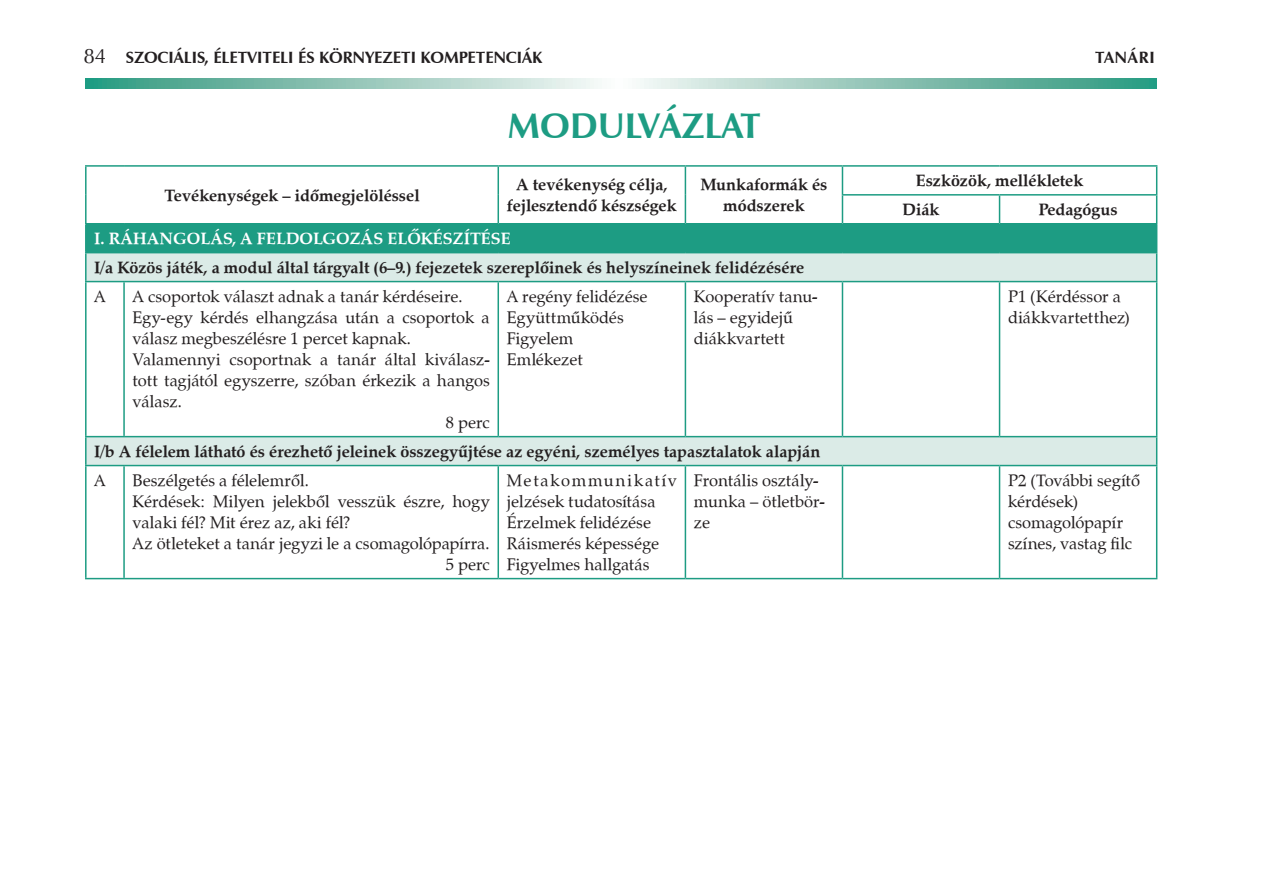
<style>
.page{position:relative;width:1263px;height:893px;background:#fff}
.page>*{position:absolute;margin:0;border:0;box-sizing:border-box;transform-origin:0 0}
.t1{font:700 36px "Zapf Humanist 601 PFL";color:#1d9c83}
.t2{font:16.5px/21px "Zapf Calligraphic 801 PFL";color:#231f20}
.t3{font:700 16.5px/29px "Zapf Calligraphic 801 PFL";color:#231f20}
.t4{font:700 16.5px "Zapf Humanist 601 PFL";color:#231f20}
.s1{font-weight:400;font-size:21px}
.s2{color:#fff}
.s3{font-weight:400}
</style>
<div class="page">
<svg style="left:85px;top:78px;width:1072px;height:11px"></svg>
<div style="left:86px;top:224px;width:1071px;height:29px;background:#1d9c83"></div>
<svg style="left:87px;top:253px;width:1069px;height:212px"></svg>
<hr style="left:85px;top:224px;width:2px;height:28px;background:#1d9c83">
<hr style="left:85px;top:252px;width:39px;height:1px;background:#1d9c83">
<hr style="left:85px;top:253px;width:2px;height:28px;background:#1d9c83">
<hr style="left:85px;top:281px;width:39px;height:1px;background:#1d9c83">
<hr style="left:85px;top:282px;width:2px;height:154px;background:#1d9c83">
<hr style="left:124px;top:281px;width:374px;height:1px;background:#1d9c83">
<hr style="left:123px;top:282px;width:2px;height:154px;background:#1d9c83">
<hr style="left:498px;top:281px;width:187px;height:1px;background:#1d9c83">
<hr style="left:497px;top:282px;width:2px;height:154px;background:#1d9c83">
<hr style="left:685px;top:281px;width:157px;height:1px;background:#1d9c83">
<hr style="left:685px;top:282px;width:1px;height:154px;background:#1d9c83">
<hr style="left:842px;top:281px;width:157px;height:1px;background:#1d9c83">
<hr style="left:842px;top:282px;width:1px;height:154px;background:#1d9c83">
<hr style="left:999px;top:281px;width:158px;height:1px;background:#1d9c83">
<hr style="left:999px;top:282px;width:1px;height:154px;background:#1d9c83">
<hr style="left:1156px;top:282px;width:1px;height:154px;background:#1d9c83">
<hr style="left:85px;top:436px;width:39px;height:1px;background:#1d9c83">
<hr style="left:85px;top:437px;width:2px;height:28px;background:#1d9c83">
<hr style="left:124px;top:436px;width:374px;height:1px;background:#1d9c83">
<hr style="left:498px;top:436px;width:187px;height:1px;background:#1d9c83">
<hr style="left:685px;top:436px;width:157px;height:1px;background:#1d9c83">
<hr style="left:842px;top:436px;width:157px;height:1px;background:#1d9c83">
<hr style="left:999px;top:436px;width:158px;height:1px;background:#1d9c83">
<svg style="left:1156px;top:437px;width:1px;height:28px"></svg>
<hr style="left:85px;top:465px;width:39px;height:1px;background:#1d9c83">
<hr style="left:85px;top:466px;width:2px;height:112px;background:#1d9c83">
<hr style="left:124px;top:465px;width:374px;height:1px;background:#1d9c83">
<hr style="left:123px;top:466px;width:2px;height:112px;background:#1d9c83">
<hr style="left:498px;top:465px;width:187px;height:1px;background:#1d9c83">
<hr style="left:497px;top:466px;width:2px;height:112px;background:#1d9c83">
<hr style="left:685px;top:465px;width:157px;height:1px;background:#1d9c83">
<hr style="left:685px;top:466px;width:1px;height:112px;background:#1d9c83">
<hr style="left:842px;top:465px;width:157px;height:1px;background:#1d9c83">
<hr style="left:842px;top:466px;width:1px;height:112px;background:#1d9c83">
<hr style="left:999px;top:465px;width:158px;height:1px;background:#1d9c83">
<hr style="left:999px;top:466px;width:1px;height:112px;background:#1d9c83">
<hr style="left:1156px;top:466px;width:1px;height:112px;background:#1d9c83">
<hr style="left:85px;top:578px;width:39px;height:1px;background:#1d9c83">
<hr style="left:124px;top:578px;width:374px;height:1px;background:#1d9c83">
<hr style="left:498px;top:578px;width:187px;height:1px;background:#1d9c83">
<hr style="left:685px;top:578px;width:157px;height:1px;background:#1d9c83">
<hr style="left:842px;top:578px;width:157px;height:1px;background:#1d9c83">
<hr style="left:999px;top:578px;width:158px;height:1px;background:#1d9c83">
<hr style="left:85px;top:165px;width:39px;height:2px;background:#1d9c83">
<hr style="left:85px;top:167px;width:2px;height:28px;background:#1d9c83">
<hr style="left:124px;top:165px;width:374px;height:2px;background:#1d9c83">
<hr style="left:498px;top:165px;width:187px;height:2px;background:#1d9c83">
<hr style="left:497px;top:167px;width:2px;height:28px;background:#1d9c83">
<hr style="left:685px;top:165px;width:157px;height:2px;background:#1d9c83">
<hr style="left:85px;top:195px;width:2px;height:28px;background:#1d9c83">
<hr style="left:497px;top:195px;width:2px;height:28px;background:#1d9c83">
<svg style="left:685px;top:167px;width:1px;height:56px"></svg>
<hr style="left:85px;top:223px;width:39px;height:1px;background:#1d9c83">
<hr style="left:124px;top:223px;width:374px;height:1px;background:#1d9c83">
<hr style="left:498px;top:223px;width:187px;height:1px;background:#1d9c83">
<hr style="left:685px;top:223px;width:157px;height:1px;background:#1d9c83">
<hr style="left:842px;top:165px;width:157px;height:2px;background:#1d9c83">
<hr style="left:999px;top:165px;width:158px;height:2px;background:#1d9c83">
<hr style="left:842px;top:194px;width:157px;height:2px;background:#1d9c83">
<svg style="left:842px;top:167px;width:1px;height:56px"></svg>
<hr style="left:999px;top:194px;width:158px;height:2px;background:#1d9c83">
<svg style="left:999px;top:196px;width:1px;height:27px"></svg>
<svg style="left:1156px;top:167px;width:1px;height:114px"></svg>
<hr style="left:842px;top:223px;width:157px;height:1px;background:#1d9c83">
<hr style="left:999px;top:223px;width:158px;height:1px;background:#1d9c83">
<p class="t4" style="left:83px;top:47px;width:460px"><span class="s1">84</span> Szociális, életviteli és környezeti kompetenciák</p>
<p class="t4" style="left:1095px;top:47px;width:61px">tanÁRI</p>
<p class="t1" style="left:508px;top:103px;width:137px">MODULVÁZLAT</p>
<p class="t3" style="left:164px;top:181px;width:257px">Tevékenységek – időmegjelöléssel</p>
<p class="t3" style="left:507px;top:174px;width:171px;line-height:21px;text-align:center">A tevékenység célja, fejlesztendő készségek</p>
<p class="t3" style="left:700px;top:174px;width:129px;line-height:21px;text-align:center">Munkaformák és módszerek</p>
<p class="t3" style="left:902px;top:166px;width:182px;text-indent:13px">Eszközök, mellékletek<br>Diák</p>
<p class="t3" style="left:1039px;top:195px;width:80px">Pedagógus</p>
<p class="t3" style="left:94px;top:224px;width:711px"><span class="s2">I. Ráhangolás, a feldolgozás előkészítése<br></span>I/a Közös játék, a modul által tárgyalt (6–9.) fejezetek szereplőinek és helyszíneinek felidézésére<br><span class="s3">A</span></p>
<p class="t2" style="left:133px;top:286px;width:331px">A csoportok választ adnak a tanár kérdéseire.</p>
<p class="t2" style="left:133px;top:307px;width:359px">Egy-egy kérdés elhangzása után a csoportok a</p>
<p class="t2" style="left:133px;top:328px;width:280px">válasz megbeszélésre 1 percet kapnak.</p>
<p class="t2" style="left:133px;top:349px;width:358px">Valamennyi csoportnak a tanár által kiválaszt</p>
<p class="t2" style="left:133px;top:370px;width:359px">tott tagjától egyszerre, szóban érkezik a hangos</p>
<p class="t2" style="left:133px;top:391px;width:51px">válasz.</p>
<p class="t2" style="left:446px;top:412px;width:45px">8 perc</p>
<p class="t2" style="left:507px;top:286px;width:142px">A regény felidézése<br>Együttműködés<br>Figyelem<br>Emlékezet</p>
<p class="t2" style="left:694px;top:286px;width:124px">Kooperatív tanul lás – egyidejű diákkvartett</p>
<p class="t2" style="left:1008px;top:286px;width:123px">P1 (Kérdéssor a diákkvartetthez)</p>
<p class="t3" style="left:94px;top:437px;width:728px">I/b A félelem látható és érezhető jeleinek összegyűjtése az egyéni, személyes tapasztalatok alapján<br><span class="s3">A</span></p>
<p class="t2" style="left:507px;top:470px;width:172px">Metakommunikatív jelzések tudatosítása<br>Érzelmek felidézése<br>Ráismerés képessége<br>Figyelmes hallgatás</p>
<p class="t2" style="left:694px;top:470px;width:132px">Frontális osztálym munka – ötletbörz ze</p>
<p class="t2" style="left:1008px;top:470px;width:133px">P2 (További segítő kérdések) csomagolópapír színes, vastag filc</p>
<p class="t2" style="left:133px;top:470px;width:178px">Beszélgetés a félelemről.</p>
<p class="t2" style="left:133px;top:491px;width:359px">Kérdések: Milyen jelekből vesszük észre, hogy</p>
<p class="t2" style="left:133px;top:512px;width:219px">valaki fél? Mit érez az, aki fél?</p>
<p class="t2" style="left:133px;top:533px;width:358px">Az ötleteket a tanár jegyzi le a csomagolópapírra.</p>
<p class="t2" style="left:446px;top:554px;width:45px">5 perc</p>
</div>
